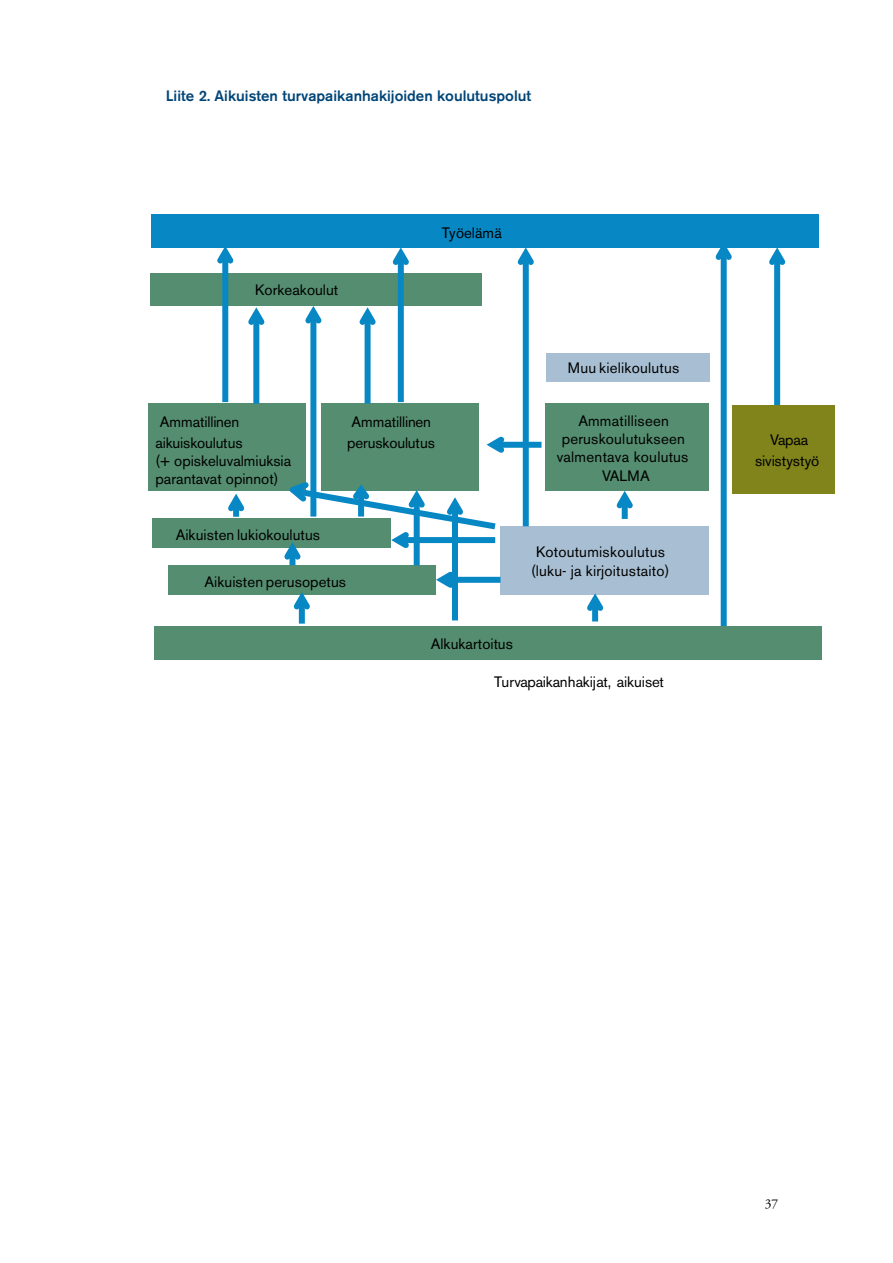
<style>
.page{position:relative;width:893px;height:1263px;background:#fff}
.page>*{position:absolute;margin:0;border:0;box-sizing:border-box;transform-origin:0 0}
.t1{font:15px/21px "Akzidenz Grotesk BE";color:#000;text-align:center}
.t2{font:500 15px "Akzidenz Grotesk BE";color:#004577}
.t3{font:13.5px "Adobe Garamond";color:#000}
</style>
<div class="page">
<div style="left:150px;top:273px;width:332px;height:32px;background:#548d6f"></div>
<div style="left:154px;top:626px;width:667px;height:33px;background:#548d6f"></div>
<div style="left:546px;top:353px;width:163px;height:29px;background:#a8bfd3"></div>
<div style="left:500px;top:526px;width:209px;height:69px;background:#a8bfd3"></div>
<div style="left:168px;top:565px;width:268px;height:30px;background:#548d6f"></div>
<div style="left:733px;top:405px;width:102px;height:88px;background:#80841a"></div>
<div style="left:148px;top:404px;width:157px;height:87px;background:#548d6f"></div>
<div style="left:545px;top:404px;width:164px;height:87px;background:#548d6f"></div>
<div style="left:299px;top:598px;width:6px;height:26px;background:#0788c4"></div>
<div style="left:322px;top:404px;width:157px;height:87px;background:#548d6f"></div>
<div style="left:592px;top:599px;width:6px;height:22px;background:#0788c4"></div>
<svg style="left:587px;top:593px;width:17px;height:23px"></svg>
<div style="left:222px;top:256px;width:6px;height:146px;background:#0788c4"></div>
<svg style="left:217px;top:248px;width:17px;height:21px"></svg>
<div style="left:253px;top:313px;width:6px;height:91px;background:#0788c4"></div>
<svg style="left:243px;top:305px;width:27px;height:25px"></svg>
<div style="left:151px;top:214px;width:668px;height:34px;background:#0788c4"></div>
<div style="left:398px;top:255px;width:6px;height:147px;background:#0788c4"></div>
<svg style="left:392px;top:248px;width:17px;height:22px"></svg>
<div style="left:365px;top:318px;width:6px;height:86px;background:#0788c4"></div>
<svg style="left:354px;top:305px;width:27px;height:25px"></svg>
<div style="left:452px;top:503px;width:6px;height:117px;background:#0788c4"></div>
<div style="left:523px;top:253px;width:6px;height:273px;background:#0788c4"></div>
<svg style="left:517px;top:248px;width:17px;height:22px"></svg>
<div style="left:492px;top:442px;width:49px;height:6px;background:#0788c4"></div>
<svg style="left:486px;top:436px;width:23px;height:17px"></svg>
<div style="left:622px;top:497px;width:6px;height:22px;background:#0788c4"></div>
<svg style="left:616px;top:491px;width:17px;height:23px"></svg>
<div style="left:774px;top:253px;width:6px;height:152px;background:#0788c4"></div>
<svg style="left:769px;top:248px;width:17px;height:22px"></svg>
<div style="left:152px;top:518px;width:238px;height:30px;background:#548d6f"></div>
<svg style="left:228px;top:493px;width:17px;height:23px"></svg>
<div style="left:721px;top:248px;width:6px;height:378px;background:#0788c4"></div>
<svg style="left:715px;top:248px;width:17px;height:17px"></svg>
<div style="left:310px;top:312px;width:6px;height:205px;background:#0788c4"></div>
<svg style="left:300px;top:305px;width:27px;height:24px"></svg>
<svg style="left:284px;top:477px;width:217px;height:138px"></svg>
<p class="t2" style="left:166px;top:87px;width:367px">Liite 2. Aikuisten turvapaikanhakijoiden koulutuspolut</p>
<p class="t1" style="left:255px;top:279px;width:85px">Korkeakoulut</p>
<p class="t1" style="left:442px;top:222px;width:62px">Työelämä</p>
<p class="t1" style="left:156px;top:411px;width:89px;text-align:left">Ammatillinen aikuiskoulutus</p>
<p class="t1" style="left:156px;top:451px;width:137px;line-height:18px;text-align:left">(+ opiskeluvalmiuksia parantavat opinnot)</p>
<p class="t1" style="left:176px;top:525px;width:146px">Aikuisten lukiokoulutus</p>
<p class="t1" style="left:347px;top:411px;width:89px;text-align:left">Ammatillinen peruskoulutus</p>
<p class="t1" style="left:205px;top:572px;width:143px">Aikuisten perusopetus</p>
<p class="t1" style="left:431px;top:633px;width:84px">Alkukartoitus</p>
<p class="t1" style="left:568px;top:358px;width:113px">Muu kielikoulutus</p>
<p class="t1" style="left:557px;top:411px;width:133px;line-height:18.5px">Ammatilliseen peruskoulutukseen valmentava koulutus<br>VALMA</p>
<p class="t1" style="left:531px;top:543px;width:140px;line-height:18px">Kotoutumiskoulutus (luku- ja kirjoitustaito)</p>
<p class="t1" style="left:494px;top:671px;width:171px">Turvapaikanhakijat, aikuiset</p>
<p class="t1" style="left:755px;top:429px;width:66px">Vapaa sivistystyö</p>
<p class="t3" style="left:765px;top:1196px;width:15px">37</p>
</div>
